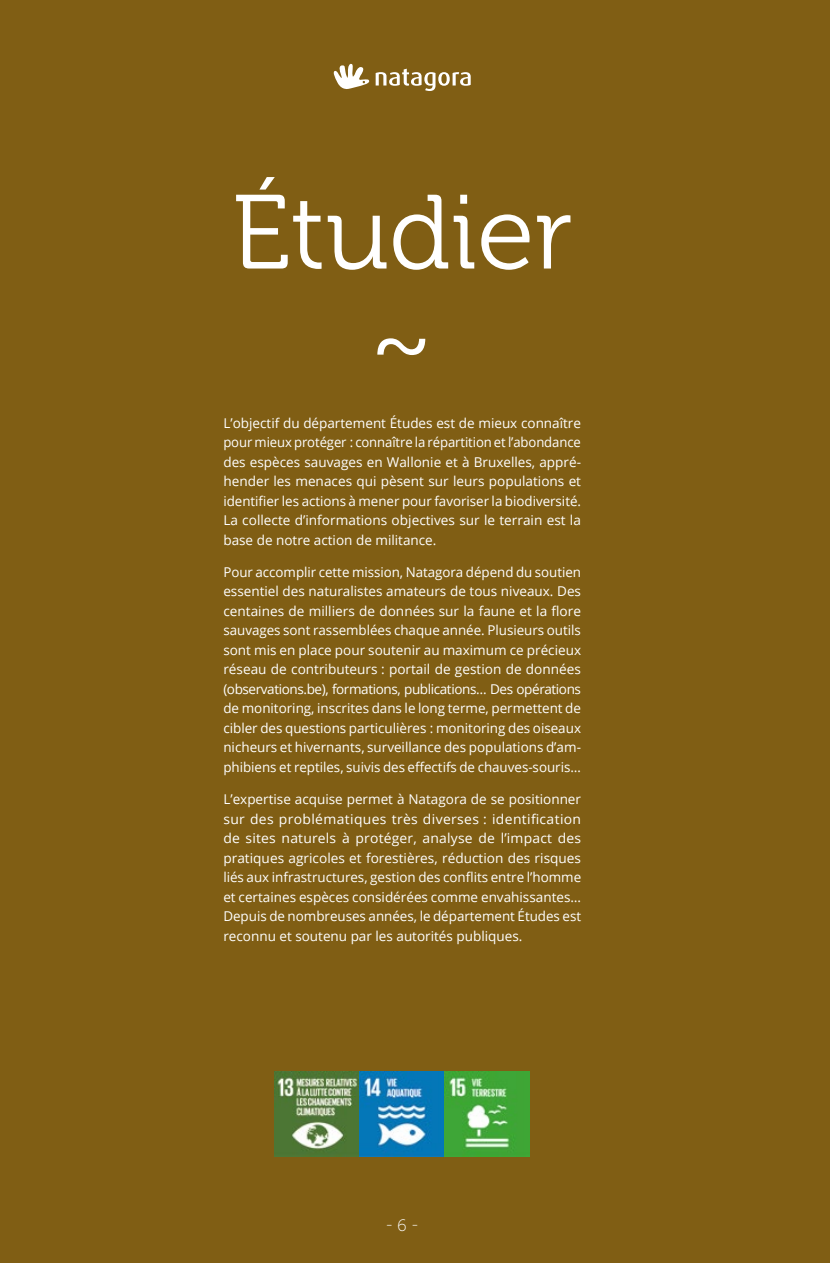
<style>
.page{position:relative;width:830px;height:1263px;background:#fff}
.page>*{position:absolute;margin:0;border:0;box-sizing:border-box;transform-origin:0 0}
.t1{font:105px/108px "Museo 300";color:#fff;text-align:center}
.t2{font:16.5px "Museo 100";color:#fff}
.t3{font:13.5px/19.5px "Open Sans";color:#fff;text-align:justify}
</style>
<div class="page">
<div style="left:0;top:0;width:829px;height:1263px;background:#805e14"></div>
<img style="left:274px;top:1071px;width:255px;height:86px">
<svg style="left:333px;top:64px;width:137px;height:27px"></svg>
<h1 class="t1" style="left:231px;top:181px;width:342px">Étudier ~</h1>
<p class="t3" style="left:223px;top:413px;width:359px">L’objectif du département Études est de mieux connaître pour mieux protéger : connaître la répartition et l’abondance des espèces sauvages en Wallonie et à Bruxelles, appré&shy;hender les menaces qui pèsent sur leurs populations et identifier les actions à mener pour favoriser la biodiversité.<br>La collecte d’informations objectives sur le terrain est la base de notre action de militance.</p>
<p class="t3" style="left:223px;top:562px;width:359px">Pour accomplir cette mission, Natagora dépend du soutien essentiel des naturalistes amateurs de tous niveaux. Des centaines de milliers de données sur la faune et la flore sauvages sont rassemblées chaque année. Plusieurs outils sont mis en place pour soutenir au maximum ce précieux réseau de contributeurs : portail de gestion de données (observations.be), formations, publications… Des opérations de monitoring, inscrites dans le long terme, permettent de cibler des questions particulières : monitoring des oiseaux nicheurs et hivernants, surveillance des populations d’am&shy;phibiens et reptiles, suivis des effectifs de chauves-souris…</p>
<p class="t3" style="left:223px;top:789px;width:359px">L’expertise acquise permet à Natagora de se positionner sur des problématiques très diverses : identification de sites naturels à protéger, analyse de l’impact des pratiques agricoles et forestières, réduction des risques liés aux infrastructures, gestion des conflits entre l’homme et certaines espèces considérées comme envahissantes… Depuis de nombreuses années, le département Études est reconnu et soutenu par les autorités publiques.</p>
<p class="t2" style="left:386px;top:1216px;width:34px">- 6 -</p>
</div>
